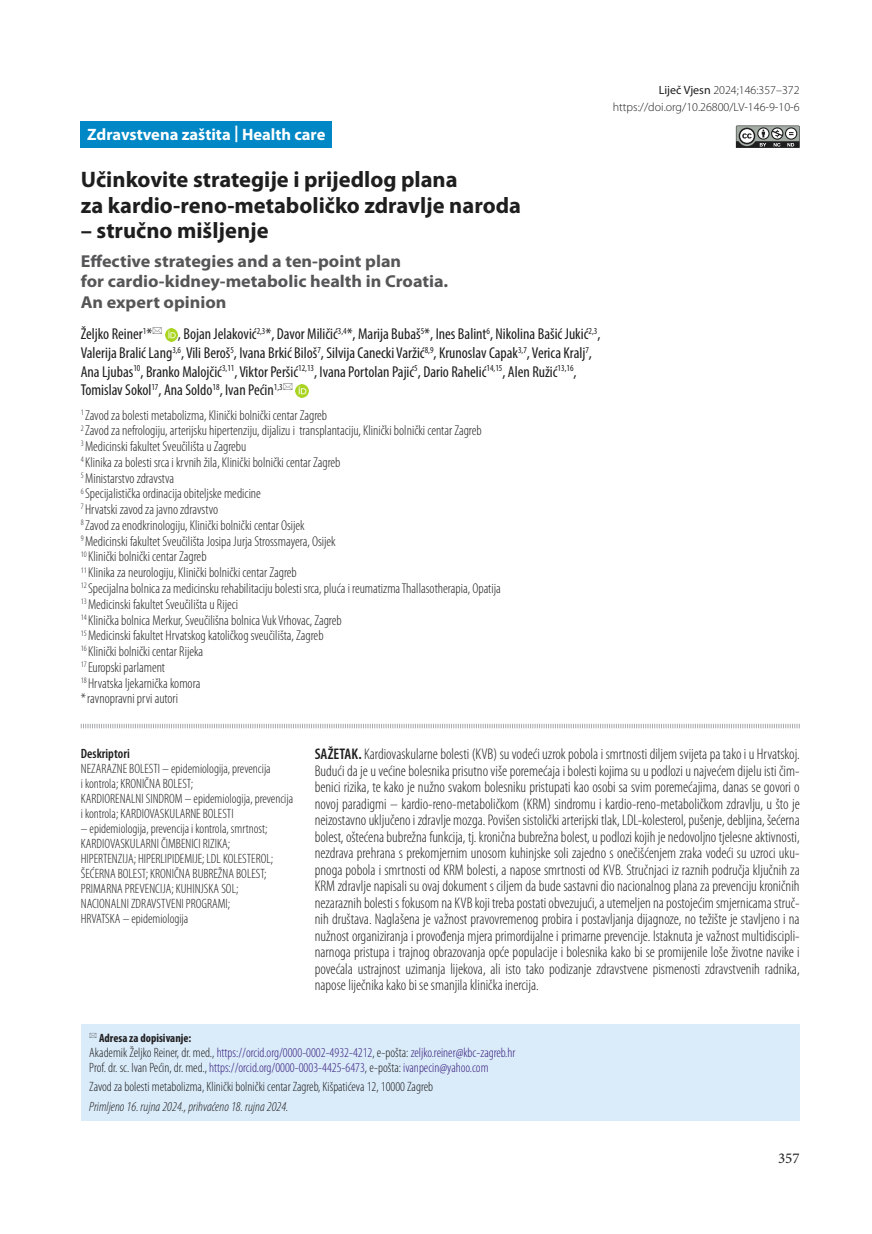
<style>
.page{position:relative;width:872px;height:1234px;background:#fff}
.page>*{position:absolute;margin:0;border:0;box-sizing:border-box;transform-origin:0 0}
.t1{font:700 22.5px/25.5px "Myriad Pro";color:#1f1e1f}
.t2{font:700 17.25px/20.2px "Myriad Pro";color:#565557;scale:1.05 1}
.t3{font:700 16.5px "Myriad Pro";color:#fff}
.t4{font:condensed 15.75px/18.8px "Myriad Pro";color:#1f1e1f}
.t5{font:300 condensed 15.45px/16.5px "Myriad Pro";color:#1f1e1f;text-align:justify}
.t6{font:15px "Minion Pro";color:#1f1e1f}
.t7{font:300 condensed 14.25px/15.8px "Myriad Pro";color:#1f1e1f}
.t8{font:300 condensed 13.5px/15px "Myriad Pro";color:#1f1e1f}
.t9{font:300 condensed 13.5px/15px "Myriad Pro";color:#371d7c}
.t10{font:italic 300 condensed 13.5px "Myriad Pro";color:#1f1e1f}
.t11{font:600 condensed 13.5px "Myriad Pro";color:#1f1e1f}
.t12{font:300 12px/16.5px "Myriad Pro";color:#1f1e1f;text-align:right}
.t13{font:700 condensed 12px "Myriad Pro";color:#1f1e1f}
.s1{font-weight:400}
.s2{font-weight:600}
.s3{color:#1f1e1f}
</style>
<div class="page">
<svg style="left:736px;top:125px;width:63px;height:23px"></svg>
<div style="left:81px;top:1024px;width:718px;height:96px;background:#daebf9"></div>
<div style="left:81px;top:121px;width:251px;height:27px;background:#0087c5"></div>
<svg style="left:80px;top:723px;width:720px;height:6px"></svg>
<svg style="left:165px;top:328px;width:13px;height:13px"></svg>
<svg style="left:295px;top:384px;width:13px;height:13px"></svg>
<p class="t3" style="left:87px;top:123px;width:240px">Zdravstvena zaštita | Health care</p>
<h1 class="t1" style="left:81px;top:166px;width:442px">Učinkovite strategije i prijedlog plana<br>za kardio-reno-metaboličko zdravlje naroda</h1>
<h1 class="t1" style="left:81px;top:217px;width:189px">– stručno mišljenje</h1>
<p class="t2" style="left:81px;top:250px;width:351px">Effective strategies and a ten-point plan<br>for cardio-kidney-metabolic health in Croatia.<br>An expert opinion</p>
<p class="t4" style="left:81px;top:324px;width:73px">Željko Reiner<sup>1</sup>*</p>
<p class="t4" style="left:81px;top:324px;width:521px;text-indent:97px">, Bojan Jelaković<sup>2,3</sup>*, Davor Miličić<sup>3,4</sup>*, Marija Bubaš<sup>5</sup>*, Ines Balint<sup>6</sup>, Nikolina Bašić Jukić<sup>2,3</sup>, Valerija Bralić Lang<sup>3,6</sup>, Vili Beroš<sup>5</sup>, Ivana Brkić Biloš<sup>7</sup>, Silvija Canecki Varžić<sup>8,9</sup>, Krunoslav Capak<sup>3,7</sup>, Verica Kralj<sup>7</sup>, Ana Ljubas<sup>10</sup>, Branko Malojčić<sup>3,11</sup>, Viktor Peršić<sup>12,13</sup>, Ivana Portolan Pajić<sup>5</sup>, Dario Rahelić<sup>14,15</sup>, Alen Ružić<sup>13,16</sup>, Tomislav Sokol<sup>17</sup>, Ana Soldo<sup>18</sup>, Ivan Pećin<sup>1,3</sup></p>
<p class="t7" style="left:81px;top:407px;width:421px"><sup>1</sup> Zavod za bolesti metabolizma, Klinički bolnički centar Zagreb<br><sup>2</sup> Zavod za nefrologiju, arterijsku hipertenziju, dijalizu i transplantaciju, Klinički bolnički centar Zagreb<br><sup>3</sup> Medicinski fakultet Sveučilišta u Zagrebu<br><sup>4</sup> Klinika za bolesti srca i krvnih žila, Klinički bolnički centar Zagreb<br><sup>5</sup> Ministarstvo zdravstva<br><sup>6</sup> Specijalistička ordinacija obiteljske medicine<br><sup>7</sup> Hrvatski zavod za javno zdravstvo<br><sup>8</sup> Zavod za enodkrinologiju, Klinički bolnički centar Osijek<br><sup>9</sup> Medicinski fakultet Sveučilišta Josipa Jurja Strossmayera, Osijek<br><sup>10</sup> Klinički bolnički centar Zagreb<br><sup>11</sup> Klinika za neurologiju, Klinički bolnički centar Zagreb<br><sup>12</sup> Specijalna bolnica za medicinsku rehabilitaciju bolesti srca, pluća i reumatizma Thallasotherapia, Opatija <sup>13</sup> Medicinski fakultet Sveučilišta u Rijeci<br><sup>14</sup> Klinička bolnica Merkur, Sveučilišna bolnica Vuk Vrhovac, Zagreb<br><sup>15</sup> Medicinski fakultet Hrvatskog katoličkog sveučilišta, Zagreb<br><sup>16</sup> Klinički bolnički centar Rijeka<br><sup>17</sup> Europski parlament<br><sup>18</sup> Hrvatska ljekarnička komora<br>*ravnopravni prvi autori</p>
<p class="t12" style="left:613px;top:82px;width:188px"><span class="s1">Liječ Vjesn</span> 2024;146:357–372 https://doi.org/10.26800/LV-146-9-10-6</p>
<p class="t11" style="left:81px;top:744px;width:50px">Deskriptori</p>
<p class="t8" style="left:81px;top:760px;width:214px">NEZARAZNE BOLESTI – epidemiologija, prevencija<br>i kontrola; KRONIČNA BOLEST;<br>KARDIORENALNI SINDROM – epidemiologija, prevencija i kontrola; KARDIOVASKULARNE BOLESTI</p>
<p class="t8" style="left:81px;top:820px;width:194px">– epidemiologija, prevencija i kontrola, smrtnost; KARDIOVASKULARNI ČIMBENICI RIZIKA; HIPERTENZIJA; HIPERLIPIDEMIJE; LDL KOLESTEROL; ŠEĆERNA BOLEST; KRONIČNA BUBREŽNA BOLEST; PRIMARNA PREVENCIJA; KUHINJSKA SOL; NACIONALNI ZDRAVSTVENI PROGRAMI; HRVATSKA – epidemiologija</p>
<p class="t5" style="left:315px;top:745px;width:486px"><span class="s2">SAŽETAK.</span> Kardiovaskularne bolesti (KVB) su vodeći uzrok pobola i smrtnosti diljem svijeta pa tako i u Hrvatskoj.<br>Budući da je u većine bolesnika prisutno više poremećaja i bolesti kojima su u podlozi u najvećem dijelu isti čim&shy;benici rizika, te kako je nužno svakom bolesniku pristupati kao osobi sa svim poremećajima, danas se govori o novoj paradigmi – kardio-reno-metaboličkom (KRM) sindromu i kardio-reno-metaboličkom zdravlju, u što je neizostavno uključeno i zdravlje mozga. Povišen sistolički arterijski tlak, LDL-kolesterol, pušenje, debljina, šećerna bolest, oštećena bubrežna funkcija, tj. kronična bubrežna bolest, u podlozi kojih je nedovoljno tjelesne aktivnosti, nezdrava prehrana s prekomjernim unosom kuhinjske soli zajedno s onečišćenjem zraka vodeći su uzroci uku&shy;pnoga pobola i smrtnosti od KRM bolesti, a napose smrtnosti od KVB. Stručnjaci iz raznih područja ključnih za KRM zdravlje napisali su ovaj dokument s ciljem da bude sastavni dio nacionalnog plana za prevenciju kroničnih nezaraznih bolesti s fokusom na KVB koji treba postati obvezujući, a utemeljen na postojećim smjernicama struč&shy;nih društava. Naglašena je važnost pravovremenog probira i postavljanja dijagnoze, no težište je stavljeno i na nužnost organiziranja i provođenja mjera primordijalne i primarne prevencije. Istaknuta je važnost multidiscipli&shy;narnoga pristupa i trajnog obrazovanja opće populacije i bolesnika kako bi se promijenile loše životne navike i povećala ustrajnost uzimanja lijekova, ali isto tako podizanje zdravstvene pismenosti zdravstvenih radnika, napose liječnika kako bi se smanjila klinička inercija.</p>
<p class="t13" style="left:99px;top:1030px;width:94px">Adresa za dopisivanje:</p>
<p class="t9" style="left:89px;top:1044px;width:428px"><span class="s3">Akademik Željko Reiner, dr. med.,</span> https://orcid.org/0000-0002-4932-4212<span class="s3">, e-pošta:</span> zeljko.reiner@kbc-zagreb.hr<br><span class="s3">Prof. dr. sc. Ivan Pećin, dr. med.,</span> https://orcid.org/0000-0003-4425-6473<span class="s3">, e-pošta:</span> ivanpecin@yahoo.com</p>
<p class="t8" style="left:89px;top:1078px;width:345px">Zavod za bolesti metabolizma, Klinički bolnički centar Zagreb, Kišpatićeva 12, 10000 Zagreb</p>
<p class="t10" style="left:89px;top:1097px;width:201px">Primljeno 16. rujna 2024., prihvaćeno 18. rujna 2024.</p>
<p class="t6" style="left:778px;top:1147px;width:23px">357</p>
</div>
